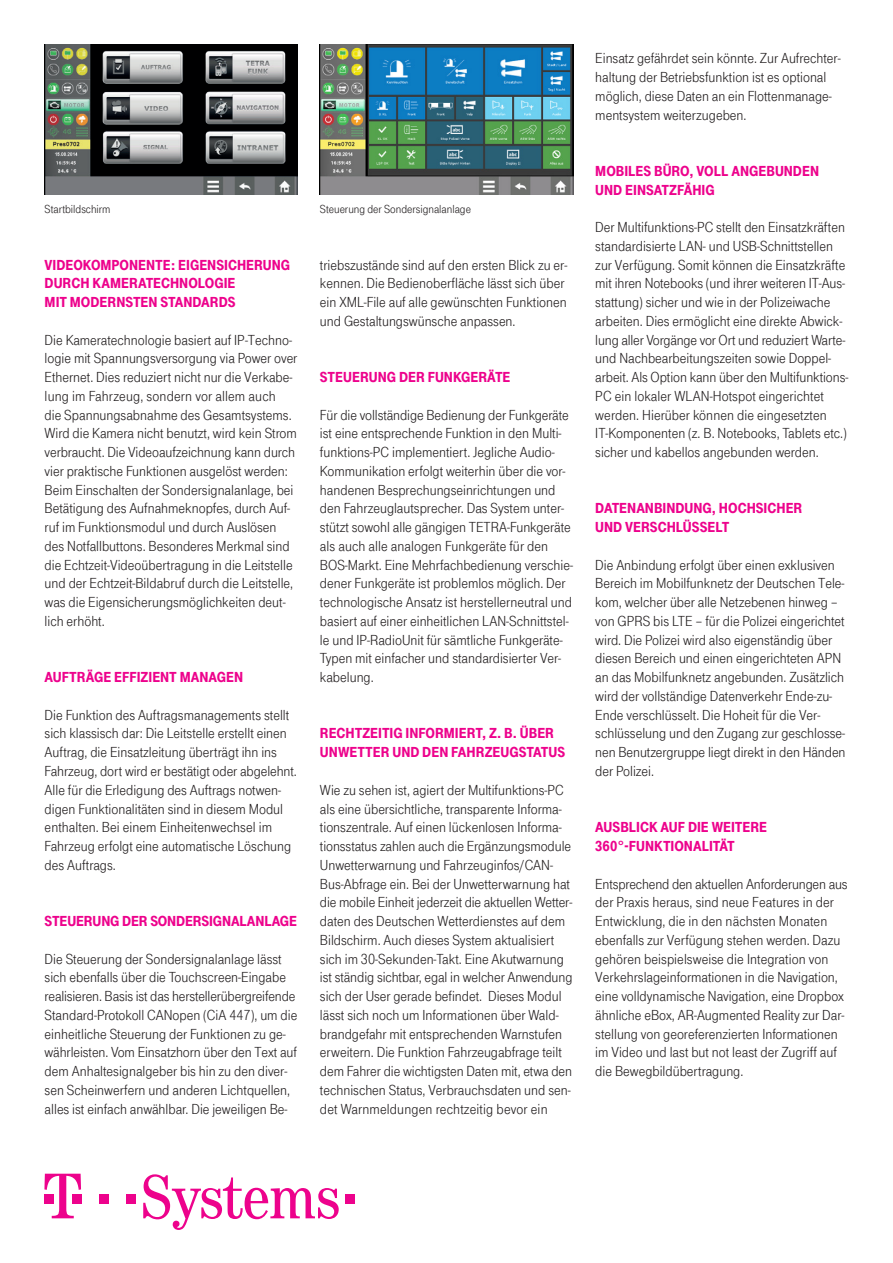
<style>
.page{position:relative;width:893px;height:1263px;background:#fff}
.page>*{position:absolute;margin:0;border:0;box-sizing:border-box;transform-origin:0 0}
.Text_10{font:15px/18.8px "Tele Grotesk Norm";color:#231f20}
.Zwischenheadline_10{font:900 15px/18.8px "Tele Grotesk Headline";color:#ed028c}
.Text_8{font:12px "Tele Grotesk Norm";color:#231f20}
</style>
<div class="page">
<div style="left:99px;top:1194px;width:9px;height:9px;background:#ed028c"></div>
<div style="left:126px;top:1194px;width:9px;height:9px;background:#ed028c"></div>
<svg style="left:44px;top:1174px;width:37px;height:44px"></svg>
<svg style="left:143px;top:1174px;width:196px;height:56px"></svg>
<div style="left:346px;top:1194px;width:9px;height:9px;background:#ed028c"></div>
<img style="left:320px;top:45px;width:253px;height:149px">
<img style="left:45px;top:45px;width:253px;height:149px">
<p class="Text_8" style="left:45px;top:203px;width:67px">Startbildschirm</p>
<p class="Text_8" style="left:320px;top:203px;width:152px">Steuerung der Sondersignalanlage</p>
<p class="Zwischenheadline_10" style="left:45px;top:255px;width:246px">VIDEOKOMPONENTE: EIGENSICHERUNG<br>DURCH KAMERATECHNOLOGIE</p>
<p class="Zwischenheadline_10" style="left:45px;top:293px;width:192px">MIT MODERNSTEN STANDARDS</p>
<p class="Text_10" style="left:45px;top:331px;width:254px">Die Kameratechnologie basiert auf IP-Techno&shy;logie mit Spannungsversorgung via Power over Ethernet. Dies reduziert nicht nur die Verkabe&shy;lung im Fahrzeug, sondern vor allem auch<br>die Spannungsabnahme des Gesamtsystems.<br>Wird die Kamera nicht benutzt, wird kein Strom verbraucht. Die Videoaufzeichnung kann durch vier praktische Funktionen ausgelöst werden:<br>Beim Einschalten der Sondersignalanlage, bei Betätigung des Aufnahmeknopfes, durch Auf&shy;ruf im Funktionsmodul und durch Auslösen des Notfallbuttons. Besonderes Merkmal sind die Echtzeit-Videoübertragung in die Leitstelle und der Echtzeit-Bildabruf durch die Leitstelle, was die Eigensicherungsmöglichkeiten deut&shy;lich erhöht.</p>
<p class="Zwischenheadline_10" style="left:45px;top:668px;width:200px">AUFTRÄGE EFFIZIENT MANAGEN</p>
<p class="Text_10" style="left:45px;top:706px;width:254px">Die Funktion des Auftragsmanagements stellt sich klassisch dar: Die Leitstelle erstellt einen Auftrag, die Einsatzleitung überträgt ihn ins Fahrzeug, dort wird er bestätigt oder abgelehnt.<br>Alle für die Erledigung des Auftrags notwen&shy;digen Funktionalitäten sind in diesem Modul enthalten. Bei einem Einheitenwechsel im Fahrzeug erfolgt eine automatische Löschung des Auftrags.</p>
<p class="Zwischenheadline_10" style="left:45px;top:912px;width:254px">STEUERUNG DER SONDERSIGNALANLAGE</p>
<p class="Text_10" style="left:45px;top:949px;width:254px">Die Steuerung der Sondersignalanlage lässt sich ebenfalls über die Touchscreen-Eingabe realisieren. Basis ist das herstellerübergreifende Standard-Protokoll CANopen (CiA 447), um die einheitliche Steuerung der Funktionen zu ge&shy;währleisten. Vom Einsatzhorn über den Text auf dem Anhaltesignalgeber bis hin zu den diver&shy;sen Scheinwerfern und anderen Lichtquellen, alles ist einfach anwählbar. Die jeweiligen Be-</p>
<p class="Text_10" style="left:320px;top:256px;width:249px">triebszustände sind auf den ersten Blick zu er&shy;kennen. Die Bedienoberfläche lässt sich über ein XML-File auf alle gewünschten Funktionen und Gestaltungswünsche anpassen.</p>
<p class="Zwischenheadline_10" style="left:320px;top:368px;width:192px">STEUERUNG DER FUNKGERÄTE</p>
<p class="Text_10" style="left:320px;top:406px;width:254px">Für die vollständige Bedienung der Funkgeräte ist eine entsprechende Funktion in den Multi&shy;funktions-PC implementiert. Jegliche Audio-Kommunikation erfolgt weiterhin über die vor&shy;handenen Besprechungseinrichtungen und den Fahrzeuglautsprecher. Das System unter&shy;stützt sowohl alle gängigen TETRA-Funkgeräte als auch alle analogen Funkgeräte für den BOS-Markt. Eine Mehrfachbedienung verschie&shy;dener Funkgeräte ist problemlos möglich. Der technologische Ansatz ist herstellerneutral und basiert auf einer einheitlichen LAN-Schnittstel&shy;le und IP-RadioUnit für sämtliche Funkgeräte-Typen mit einfacher und standardisierter Ver&shy;kabelung.</p>
<p class="Zwischenheadline_10" style="left:320px;top:724px;width:247px">RECHTZEITIG INFORMIERT, Z. B. ÜBER<br>UNWETTER UND DEN FAHRZEUGSTATUS</p>
<p class="Text_10" style="left:320px;top:781px;width:254px">Wie zu sehen ist, agiert der Multifunktions-PC als eine übersichtliche, transparente Informa&shy;tionszentrale. Auf einen lückenlosen Informa&shy;tionsstatus zahlen auch die Ergänzungsmodule Unwetterwarnung und Fahrzeuginfos/CAN-Bus-Abfrage ein. Bei der Unwetterwarnung hat die mobile Einheit jederzeit die aktuellen Wetter&shy;daten des Deutschen Wetterdienstes auf dem Bildschirm. Auch dieses System aktualisiert sich im 30-Sekunden-Takt. Eine Akutwarnung ist ständig sichtbar, egal in welcher Anwendung sich der User gerade befindet. Dieses Modul lässt sich noch um Informationen über Wald&shy;brandgefahr mit entsprechenden Warnstufen erweitern. Die Funktion Fahrzeugabfrage teilt dem Fahrer die wichtigsten Daten mit, etwa den technischen Status, Verbrauchsdaten und sen&shy;det Warnmeldungen rechtzeitig bevor ein</p>
<p class="Text_10" style="left:595px;top:49px;width:247px">Einsatz gefährdet sein könnte. Zur Aufrechter&shy;haltung der Betriebsfunktion ist es optional möglich, diese Daten an ein Flottenmanage&shy;mentsystem weiterzugeben.</p>
<p class="Zwischenheadline_10" style="left:595px;top:162px;width:225px">MOBILES BÜRO, VOLL ANGEBUNDEN<br>UND EINSATZFÄHIG</p>
<p class="Text_10" style="left:595px;top:218px;width:254px">Der Multifunktions-PC stellt den Einsatzkräften standardisierte LAN- und USB-Schnittstellen zur Verfügung. Somit können die Einsatzkräfte mit ihren Notebooks (und ihrer weiteren IT-Aus&shy;stattung) sicher und wie in der Polizeiwache arbeiten. Dies ermöglicht eine direkte Abwick&shy;lung aller Vorgänge vor Ort und reduziert Warte&shy;und Nachbearbeitungszeiten sowie Doppel&shy;arbeit. Als Option kann über den Multifunktions-PC ein lokaler WLAN-Hotspot eingerichtet werden. Hierüber können die eingesetzten IT-Komponenten (z. B. Notebooks, Tablets etc.) sicher und kabellos angebunden werden.</p>
<p class="Zwischenheadline_10" style="left:595px;top:499px;width:207px">DATENANBINDUNG, HOCHSICHER</p>
<p class="Zwischenheadline_10" style="left:595px;top:518px;width:136px">UND VERSCHLÜSSELT</p>
<p class="Text_10" style="left:595px;top:556px;width:252px">Die Anbindung erfolgt über einen exklusiven Bereich im Mobilfunknetz der Deutschen Tele&shy;kom, welcher über alle Netzebenen hinweg – von GPRS bis LTE – für die Polizei eingerichtet wird. Die Polizei wird also eigenständig über diesen Bereich und einen eingerichteten APN an das Mobilfunknetz angebunden. Zusätzlich wird der vollständige Datenverkehr Ende-zu-Ende verschlüsselt. Die Hoheit für die Ver&shy;schlüsselung und den Zugang zur geschlosse&shy;nen Benutzergruppe liegt direkt in den Händen der Polizei.</p>
<p class="Zwischenheadline_10" style="left:595px;top:818px;width:173px">AUSBLICK AUF DIE WEITERE</p>
<p class="Zwischenheadline_10" style="left:595px;top:837px;width:141px">360°-FUNKTIONALITÄT</p>
<p class="Text_10" style="left:595px;top:874px;width:254px">Entsprechend den aktuellen Anforderungen aus der Praxis heraus, sind neue Features in der Entwicklung, die in den nächsten Monaten ebenfalls zur Verfügung stehen werden. Dazu gehören beispielsweise die Integration von Verkehrslageinformationen in die Navigation, eine volldynamische Navigation, eine Dropbox ähnliche eBox, AR-Augmented Reality zur Dar&shy;stellung von georeferenzierten Informationen im Video und last but not least der Zugriff auf die Bewegbildübertragung.</p>
</div>
